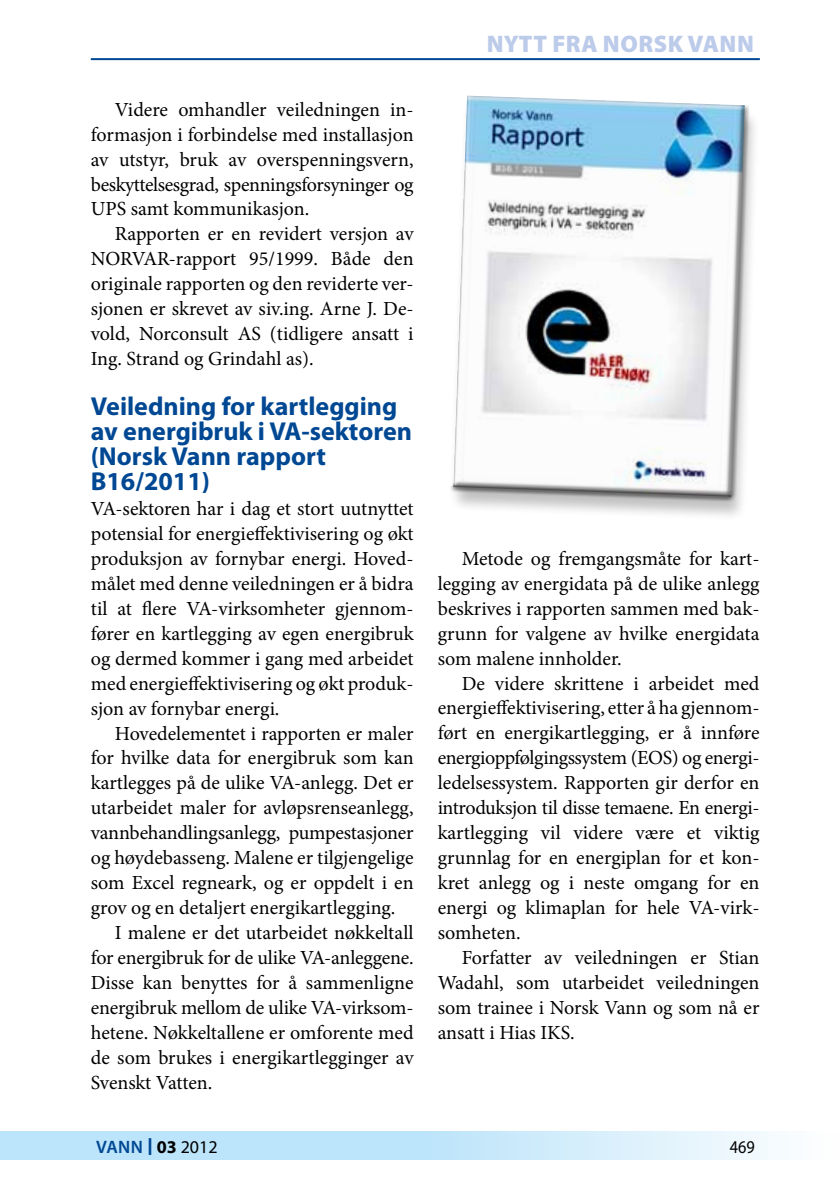
<style>
.page{position:relative;width:840px;height:1191px;background:#fff}
.page>*{position:absolute;margin:0;border:0;box-sizing:border-box;transform-origin:0 0}
.t1{font:700 26px/25px "Myriad Pro";color:#004893}
.t2{font:900 24px "Myriad Pro";letter-spacing:.02em;color:#bccbea}
.t3{font:20px/25px "Minion Pro";letter-spacing:-.005em;color:#000;text-align:justify}
.t4{font:600 18px "Myriad Pro";color:#004893}
.t5{font:18px "Myriad Pro";color:#000;scale:.9 1}
.s1{font-size:25px}
.s2{font-weight:700;color:#000}
.s3{font-weight:400;color:#000}
</style>
<div class="page">
<svg style="left:0;top:1131px;width:773px;height:29px;fill:#bce4fa"></svg>
<hr style="left:91px;top:58px;width:668px;height:2px;background:#004893">
<div style="left:448px;top:99px;width:312px;height:422px;background:#000;opacity:.25"></div>
<svg style="left:448px;top:95px;width:302px;height:408px"></svg>
<p class="t3" style="left:91px;top:97px;width:324px;text-indent:24px">Videre omhandler veiledningen in&shy;formasjon i forbindelse med installasjon av utstyr, bruk av overspenningsvern, beskyttelsesgrad, spenningsforsyninger og UPS samt kommunikasjon.</p>
<p class="t3" style="left:91px;top:222px;width:324px;text-indent:24px">Rapporten er en revidert versjon av NORVAR-rapport 95/1999. Både den originale rapporten og den reviderte ver&shy;sjonen er skrevet av siv.ing. Arne J. De&shy;vold, Norconsult AS (tidligere ansatt i Ing. Strand og Grindahl as).</p>
<h1 class="t1" style="left:91px;top:393px;width:322px">Veiledning for kartlegging av energibruk i VA-sektoren (Norsk Vann rapport<br>B16/2011)</h1>
<p class="t3" style="left:91px;top:496px;width:324px">VA-sektoren har i dag et stort uutnyttet potensial for energieffektivisering og økt produksjon av fornybar energi. Hoved&shy;målet med denne veiledningen er å bidra til at flere VA-virksomheter gjennom&shy;fører en kartlegging av egen energibruk og dermed kommer i gang med arbeidet med energieffektivisering og økt produk&shy;sjon av fornybar energi.</p>
<p class="t3" style="left:115px;top:720px;width:300px">Hovedelementet i rapporten er maler</p>
<p class="t3" style="left:91px;top:745px;width:324px">for hvilke data for energibruk som kan</p>
<p class="t3" style="left:91px;top:770px;width:324px">kartlegges på de ulike VA-anlegg. Det er</p>
<p class="t3" style="left:91px;top:795px;width:324px">utarbeidet maler for avløpsrenseanlegg,</p>
<p class="t3" style="left:91px;top:820px;width:324px">vannbehandlingsanlegg, pumpestasjoner</p>
<p class="t3" style="left:91px;top:845px;width:324px">og høydebasseng. Malene er tilgjengelige</p>
<p class="t3" style="left:91px;top:870px;width:324px">som Excel regneark, og er oppdelt i en</p>
<p class="t3" style="left:91px;top:895px;width:306px">grov og en detaljert energikartlegging.</p>
<p class="t3" style="left:115px;top:920px;width:300px">I malene er det utarbeidet nøkkeltall</p>
<p class="t3" style="left:91px;top:945px;width:324px">for energibruk for de ulike VA-anleggene.</p>
<p class="t3" style="left:91px;top:970px;width:324px">Disse kan benyttes for å sammenligne</p>
<p class="t3" style="left:91px;top:995px;width:322px">energibruk mellom de ulike VA-virksom-</p>
<p class="t3" style="left:91px;top:1020px;width:324px">hetene. Nøkkeltallene er omforente med</p>
<p class="t3" style="left:91px;top:1045px;width:324px">de som brukes i energikartlegginger av</p>
<p class="t3" style="left:91px;top:1070px;width:123px">Svenskt Vatten.</p>
<p class="t2" style="left:486px;top:30px;width:250px">NYTT FRA NORSK VANN</p>
<p class="t3" style="left:437px;top:546px;width:323px;text-indent:24px">Metode og fremgangsmåte for kart&shy;legging av energidata på de ulike anlegg beskrives i rapporten sammen med bak&shy;grunn for valgene av hvilke energidata som malene innholder.</p>
<p class="t3" style="left:437px;top:670px;width:323px;text-indent:24px">De videre skrittene i arbeidet med energieffektivisering, etter å ha gjennom&shy;ført en energikartlegging, er å innføre energioppfølgingssystem (EOS) og energi&shy;ledelsessystem. Rapporten gir derfor en introduksjon til disse temaene. En energi&shy;kartlegging vil videre være et viktig grunnlag for en energiplan for et kon&shy;kret anlegg og i neste omgang for en energi og klimaplan for hele VA-virk&shy;somheten.</p>
<p class="t3" style="left:437px;top:945px;width:323px;text-indent:24px">Forfatter av veiledningen er Stian Wadahl, som utarbeidet veiledningen som trainee i Norsk Vann og som nå er ansatt i Hias IKS.</p>
<p class="t4" style="left:96px;top:1135px;width:123px">VANN <span class="s1">I</span> <span class="s2">03</span> <span class="s3">2012</span></p>
<p class="t5" style="left:729px;top:1136px;width:29px">469</p>
</div>
